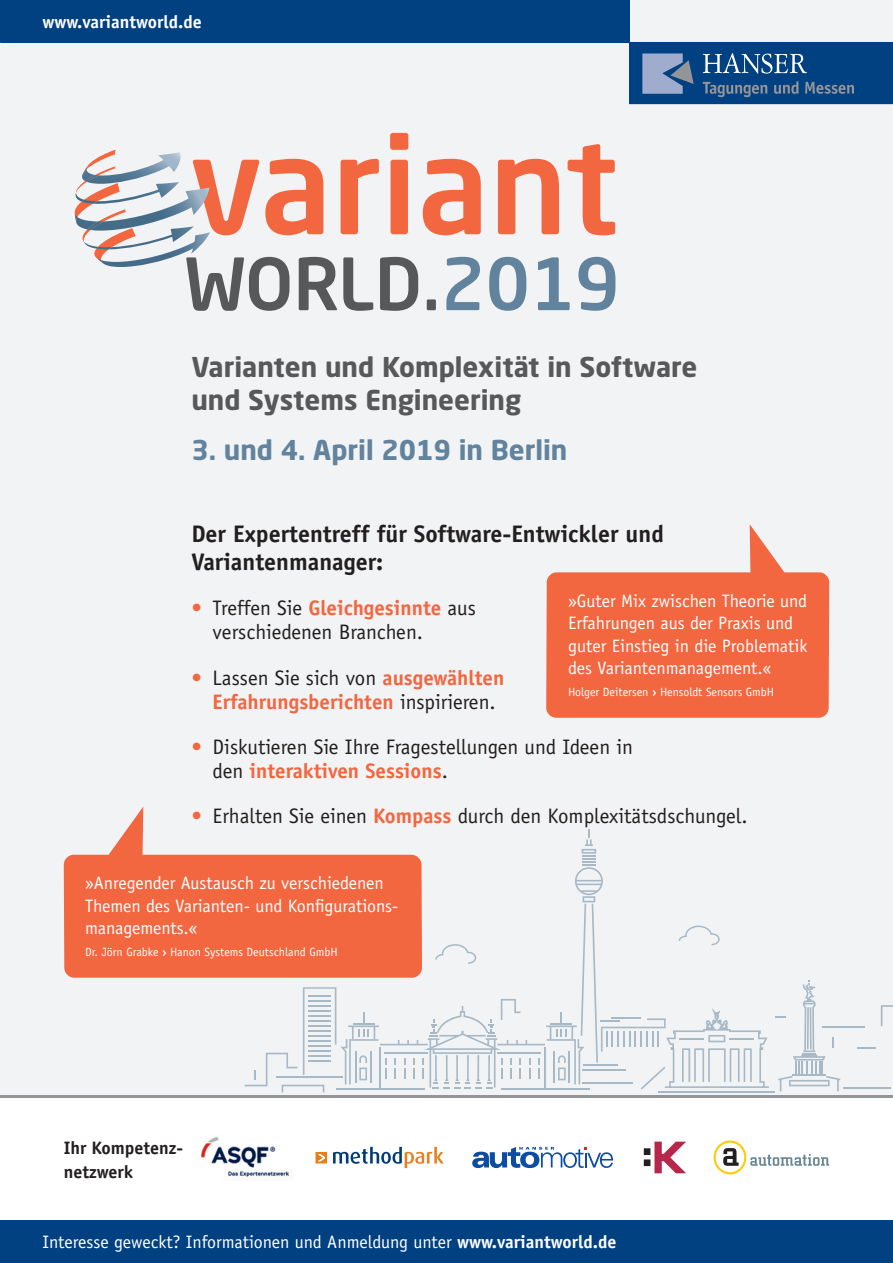
<style>
.page{position:relative;width:893px;height:1263px;background:#fff}
.page>*{position:absolute;margin:0;border:0;box-sizing:border-box;transform-origin:0 0}
.t1{font:500 71.1px "Neo Sans Std";color:#61839e}
._1_Messeinfo{font:700 27px/33px "Neo Sans Std";color:#57585a}
._1_Messeinfo-2{font:700 27px "Neo Sans Std";color:#61839e}
._1_Head{font:700 24px/28.5px "Officina Sans Std";color:#231f20}
.t2{font:21px/24px "Officina Sans Std";color:#231f20}
.t3{font:700 21px/24px "Officina Sans Std";color:#f26640}
._1_Fließtext{font:18px/22.5px "Officina Sans Std";color:#fff}
._1_U1{font:700 18px/24px "Officina Sans Std";color:#231f20}
._0_Kontakt{font:700 18px "Officina Sans Std";color:#fff}
.Zitatverfasser{font:12px "Officina Sans Std";color:#fff}
.s1{color:#f26640}
.s2{font-weight:700;color:#f26640}
.s3{font-weight:400}
.s4{font-weight:400;color:#231f20}
.s5{font-weight:700}
</style>
<div class="page">
<img style="left:201px;top:1136px;width:91px;height:42px">
<div style="left:0;top:0;width:893px;height:1096px;background:#f2f3f4"></div>
<hr style="left:658px;top:1091px;width:117px;height:2px;background:#446c89">
<hr style="left:822px;top:1026px;width:42px;height:1px;background:#446c89">
<hr style="left:843px;top:1087px;width:48px;height:1px;background:#446c89">
<svg style="left:857px;top:1047px;width:19px;height:1px"></svg>
<svg style="left:775px;top:980px;width:65px;height:111px"></svg>
<svg style="left:881px;top:1005px;width:12px;height:21px"></svg>
<svg style="left:245px;top:830px;width:524px;height:262px"></svg>
<div style="left:0;top:0;width:629px;height:43px;background:#014081"></div>
<svg style="left:629px;top:43px;width:264px;height:61px;background:#22568e"></svg>
<div style="left:0;top:1220px;width:893px;height:43px;background:#014081"></div>
<hr style="left:0;top:1096px;width:893px;height:2px;background:#939598">
<svg style="left:333px;top:1147px;width:111px;height:21px"></svg>
<svg style="left:315px;top:1152px;width:12px;height:11px"></svg>
<svg style="left:472px;top:1147px;width:141px;height:21px"></svg>
<svg style="left:714px;top:1140px;width:115px;height:34px"></svg>
<svg style="left:644px;top:1141px;width:42px;height:32px"></svg>
<svg style="left:193px;top:133px;width:422px;height:102px"></svg>
<img style="left:136px;top:152px;width:45px;height:27px">
<img style="left:156px;top:182px;width:23px;height:6px">
<img style="left:136px;top:188px;width:73px;height:43px">
<img style="left:136px;top:226px;width:58px;height:6px">
<img style="left:104px;top:232px;width:106px;height:35px">
<svg style="left:75px;top:149px;width:61px;height:115px"></svg>
<svg style="left:186px;top:257px;width:250px;height:54px"></svg>
<svg style="left:64px;top:807px;width:358px;height:171px;fill:#f26640"></svg>
<svg style="left:546px;top:524px;width:283px;height:194px;fill:#f26640"></svg>
<p class="_0_Kontakt" style="left:43px;top:10px;width:161px">www.variantworld.de</p>
<p class="t1" style="left:441px;top:239px;width:181px">2019</p>
<p class="_1_Messeinfo" style="left:191px;top:350px;width:508px">Varianten und Komplexität in Software und Systems Engineering</p>
<p class="_1_Messeinfo-2" style="left:191px;top:433px;width:378px">3. und 4. April 2019 in Berlin</p>
<p class="_1_Head" style="left:191px;top:519px;width:474px">Der Expertentreff für Software-Entwickler und<br>Variantenmanager:</p>
<p class="t2" style="left:213px;top:596px;width:265px;text-indent:-21px"><span class="s1">•</span> Treffen Sie <span class="s2">Gleichgesinnte</span> aus verschiedenen Branchen.</p>
<p class="t3" style="left:213px;top:665px;width:293px;text-indent:-21px"><span class="s3">•</span> <span class="s4">Lassen Sie sich von</span> ausgewählten<br>Erfahrungsberichten <span class="s4">inspirieren.</span></p>
<p class="t2" style="left:213px;top:735px;width:422px;text-indent:-21px"><span class="s1">•</span> Diskutieren Sie Ihre Fragestellungen und Ideen in den <span class="s2">interaktiven Sessions</span>.</p>
<p class="t2" style="left:191px;top:804px;width:558px"><span class="s1">•</span> Erhalten Sie einen <span class="s2">Kompass</span> durch den Komplexitätsdschungel.</p>
<p class="_1_Fließtext" style="left:568px;top:589px;width:241px">»Guter Mix zwischen Theorie und<br>Erfahrungen aus der Praxis und guter Einstieg in die Problematik des Variantenmanagement.«</p>
<p class="Zitatverfasser" style="left:568px;top:685px;width:208px">Holger Deitersen <span class="s5">›</span> Hensoldt Sensors GmbH</p>
<p class="_1_Fließtext" style="left:85px;top:872px;width:313px">»Anregender Austausch zu verschiedenen<br>Themen des Varianten- und Konfigurations&shy;managements.«</p>
<p class="Zitatverfasser" style="left:85px;top:945px;width:254px">Dr. Jörn Grabke <span class="s5">›</span> Hanon Systems Deutschland GmbH</p>
<p class="_1_U1" style="left:64px;top:1135px;width:121px">Ihr Kompetenz&shy;netzwerk</p>
<p class="_1_Fließtext" style="left:43px;top:1231px;width:575px">Interesse geweckt? Informationen und Anmeldung unter <span class="s5">www.variantworld.de</span></p>
</div>
